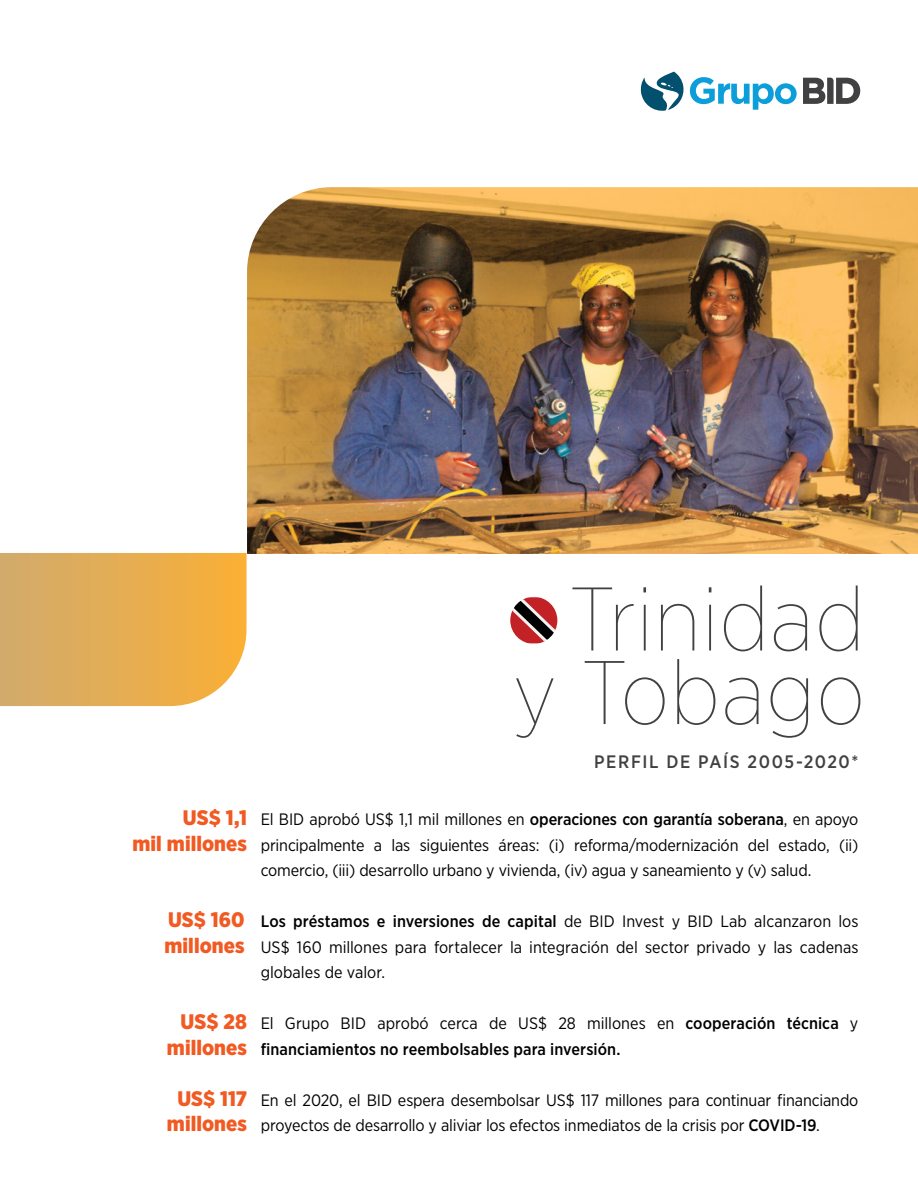
<style>
.page{position:relative;width:918px;height:1191px;background:#fff}
.page>*{position:absolute;margin:0;border:0;box-sizing:border-box;transform-origin:0 0}
.t1{font:100 90px/73.5px "Gotham Narrow";letter-spacing:.01em;color:#414042;text-align:right}
.t2{font:900 21px/25.5px "Gotham Narrow";letter-spacing:.005em;color:#f15a22;text-align:right}
.t3{font:500 18px "Gotham Narrow";letter-spacing:.085em;color:#414042}
.t4{font:16.5px/25.5px "Gotham Narrow";letter-spacing:-.005em;color:#000;text-align:justify}
.t5{font:500 16.5px/25.5px "Gotham Narrow";letter-spacing:.005em;color:#000}
.s1{font-weight:500}
.s2{font-weight:400}
</style>
<div class="page">
<img style="left:247px;top:187px;width:671px;height:367px">
<svg style="left:0;top:553px;width:247px;height:153px"></svg>
<svg style="left:510px;top:597px;width:47px;height:47px"></svg>
<svg style="left:803px;top:78px;width:57px;height:26px"></svg>
<svg style="left:640px;top:72px;width:157px;height:39px"></svg>
<h1 class="t1" style="left:513px;top:580px;width:354px">Trinidad y Tobago</h1>
<p class="t3" style="left:594px;top:750px;width:266px">PERFIL DE PAÍS 2005-2020*</p>
<p class="t2" style="left:132px;top:805px;width:116px">US$ 1,1<br>mil millones</p>
<p class="t2" style="left:164px;top:907px;width:82px;text-align:left">US$ 160 millones</p>
<p class="t2" style="left:167px;top:1009px;width:82px">US$ 28 millones</p>
<p class="t2" style="left:167px;top:1085px;width:82px;text-align:center">US$ 117 millones</p>
<p class="t4" style="left:261px;top:806px;width:599px">El BID aprobó US$ 1,1 mil millones en <span class="s1">operaciones con garantía soberana</span>, en apoyo principalmente a las siguientes áreas: (i) reforma/modernización del estado, (ii) comercio, (iii) desarrollo urbano y vivienda, (iv) agua y saneamiento y (v) salud.</p>
<p class="t4" style="left:261px;top:908px;width:599px"><span class="s1">Los préstamos e inversiones de capital</span> de BID Invest y BID Lab alcanzaron los US$ 160 millones para fortalecer la integración del sector privado y las cadenas globales de valor.</p>
<p class="t5" style="left:261px;top:1010px;width:599px"><span class="s2">El Grupo BID aprobó cerca de US$ 28 millones en</span> cooperación técnica <span class="s2">y </span>financiamientos no reembolsables para inversión.</p>
<p class="t4" style="left:261px;top:1087px;width:599px">En el 2020, el BID espera desembolsar US$ 117 millones para continuar financiando proyectos de desarrollo y aliviar los efectos inmediatos de la crisis por <span class="s1">COVID-19</span>.</p>
</div>
